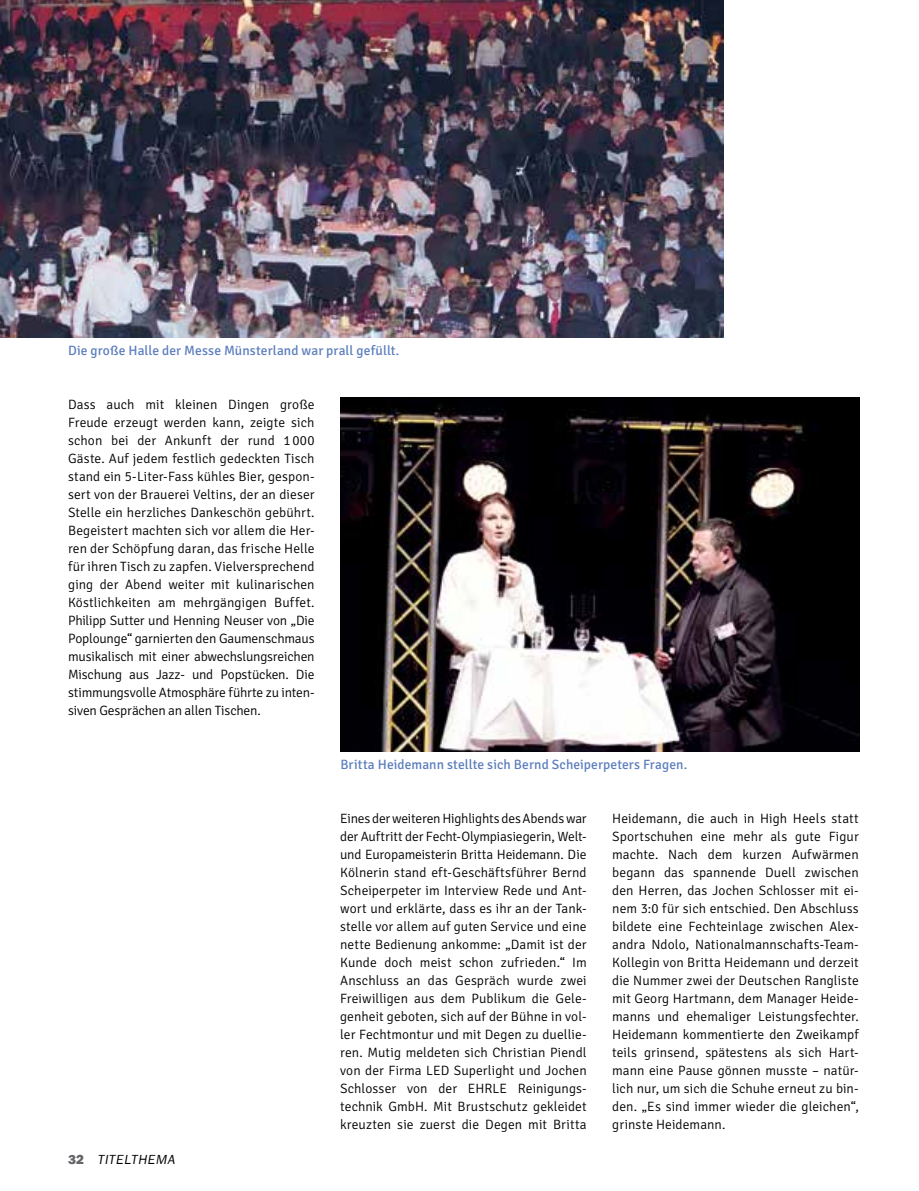
<style>
.page{position:relative;width:919px;height:1191px;background:#fff}
.page>*{position:absolute;margin:0;border:0;box-sizing:border-box;transform-origin:0 0}
.t1{font:300 13.5px/18px "Signika";color:#000;text-align:justify}
.t2{font:13.5px "Signika";letter-spacing:.005em;color:#5c7ebd}
.t3{font:italic 13.5px "Franklin Gothic";letter-spacing:.05em;color:#000}
.s1{font-weight:800;font-style:normal;color:#636569}
</style>
<div class="page">
<img style="left:0;top:0;width:723px;height:337px">
<img style="left:340px;top:398px;width:519px;height:353px">
<p class="t2" style="left:68px;top:343px;width:333px">Die große Halle der Messe Münsterland war prall gefüllt.</p>
<p class="t1" style="left:68px;top:396px;width:248px">Dass auch mit kleinen Dingen große Freude erzeugt werden kann, zeigte sich schon bei der Ankunft der rund 1000<br>Gäste. Auf jedem festlich gedeckten Tisch stand ein 5-Liter-Fass kühles Bier, gespon&shy;sert von der Brauerei Veltins, der an dieser Stelle ein herzliches Dankeschön gebührt.<br>Begeistert machten sich vor allem die Her&shy;ren der Schöpfung daran, das frische Helle für ihren Tisch zu zapfen. Vielversprechend ging der Abend weiter mit kulinarischen Köstlichkeiten am mehrgängigen Buffet.<br>Philipp Sutter und Henning Neuser von „Die Poplounge“ garnierten den Gaumenschmaus musikalisch mit einer abwechslungsreichen Mischung aus Jazz- und Popstücken. Die stimmungsvolle Atmosphäre führte zu inten&shy;siven Gesprächen an allen Tischen.</p>
<p class="t3" style="left:68px;top:1151px;width:109px"><span class="s1">32</span> TITELTHEMA</p>
<p class="t2" style="left:340px;top:757px;width:348px">Britta Heidemann stellte sich Bernd Scheiperpeters Fragen.</p>
<p class="t1" style="left:340px;top:810px;width:248px">Eines der weiteren Highlights des Abends war der Auftritt der Fecht-Olympiasiegerin, Welt&shy;und Europameisterin Britta Heidemann. Die Kölnerin stand eft-Geschäftsführer Bernd Scheiperpeter im Interview Rede und Ant&shy;wort und erklärte, dass es ihr an der Tank&shy;stelle vor allem auf guten Service und eine nette Bedienung ankomme: „Damit ist der Kunde doch meist schon zufrieden.“ Im Anschluss an das Gespräch wurde zwei Freiwilligen aus dem Publikum die Gele&shy;genheit geboten, sich auf der Bühne in vol&shy;ler Fechtmontur und mit Degen zu duellie&shy;ren. Mutig meldeten sich Christian Piendl von der Firma LED Superlight und Jochen Schlosser von der EHRLE Reinigungs&shy;technik GmbH. Mit Brustschutz gekleidet kreuzten sie zuerst die Degen mit Britta</p>
<p class="t1" style="left:612px;top:810px;width:248px">Heidemann, die auch in High Heels statt Sportschuhen eine mehr als gute Figur machte. Nach dem kurzen Aufwärmen begann das spannende Duell zwischen den Herren, das Jochen Schlosser mit ei&shy;nem 3:0 für sich entschied. Den Abschluss bildete eine Fechteinlage zwischen Alex&shy;andra Ndolo, Nationalmannschafts-Team-Kollegin von Britta Heidemann und derzeit die Nummer zwei der Deutschen Rangliste mit Georg Hartmann, dem Manager Heide&shy;manns und ehemaliger Leistungsfechter.<br>Heidemann kommentierte den Zweikampf teils grinsend, spätestens als sich Hart&shy;mann eine Pause gönnen musste – natür&shy;lich nur, um sich die Schuhe erneut zu bin&shy;den. „Es sind immer wieder die gleichen“, grinste Heidemann.</p>
</div>
